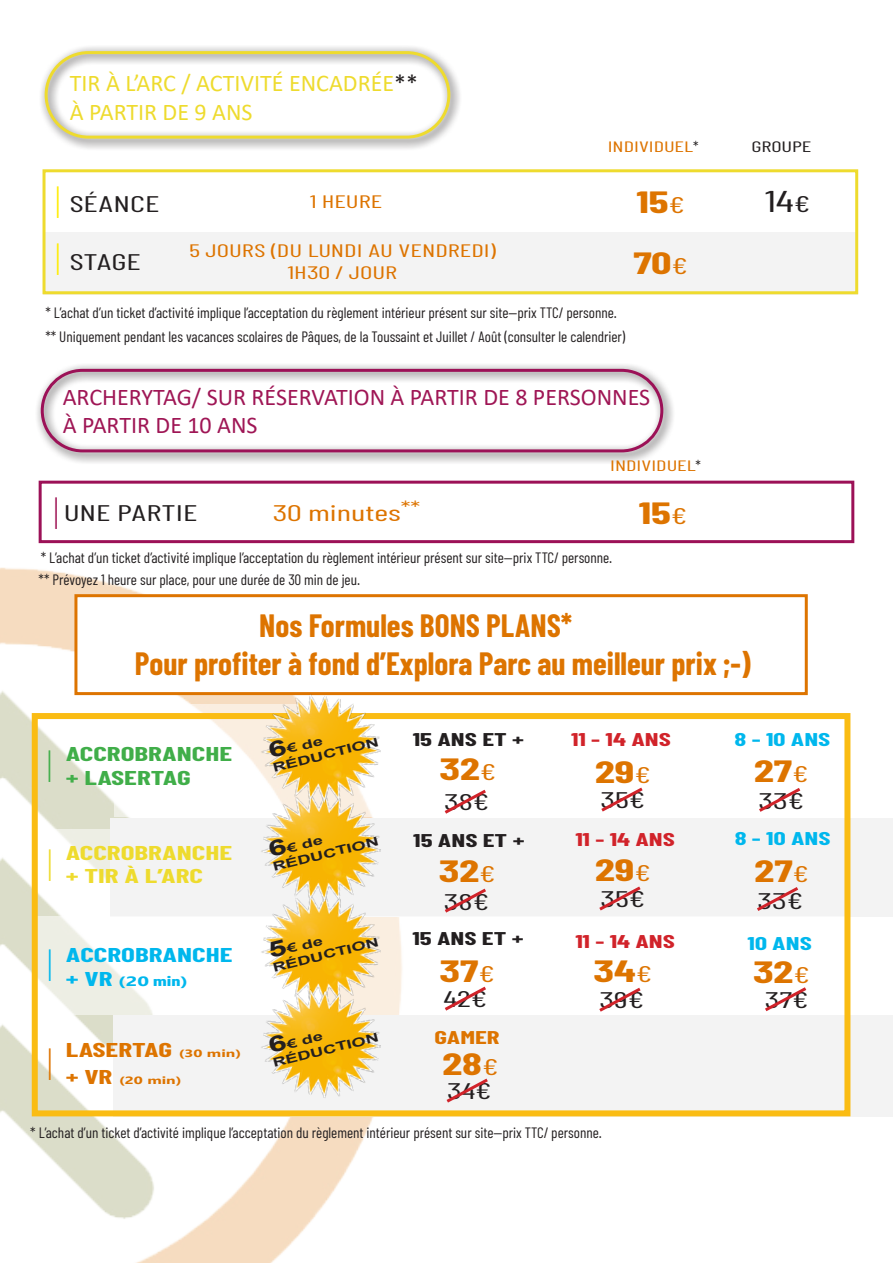
<style>
.page{position:relative;width:893px;height:1263px;background:#fff}
.page>*{position:absolute;margin:0;border:0;box-sizing:border-box;transform-origin:0 0}
.t1{font:45px "Barlow Condensed";color:#ffed00;scale:.5 1}
.t2{font:45px "Barlow Condensed";color:#9f1655;scale:.5 1}
.t3{font:45px "Barlow Condensed";color:#40ae49;scale:.5 1}
.t4{font:45px "Barlow Condensed";color:#eedb2e;scale:.5 1}
.t5{font:45px "Barlow Condensed";color:#00b7ed;scale:.5 1}
.t6{font:45px "Barlow Condensed";color:#dd7400;scale:.5 1}
.t7{font:700 31.5px "Barlow Condensed";color:#dd7400}
.t8{font:700 30px "Barlow Condensed";color:#dd7400;scale:1.5 1}
.t9{font:30px "Barlow Condensed";color:#231f20;scale:1.5 1}
.t10{font:24px "Calibri";color:#9f1655}
.t11{font:24px "Calibri";color:#eedb2e}
.t12{font:22.5px "Barlow Condensed";color:#231f20;scale:1.5 1}
.t13{font:22.5px "Barlow Condensed";color:#dd7400;scale:1.5 1}
.t14{font:700 19.5px "Barlow Condensed";color:#eedb2e;scale:1.5 1}
.t15{font:700 19.5px "Barlow Condensed";color:#40ae49;scale:1.5 1}
.t16{font:700 19.5px "Barlow Condensed";letter-spacing:-.005em;color:#dd7400;scale:1.5 1}
.t17{font:700 19.5px "Barlow Condensed";color:#00b7ed;scale:1.5 1}
.t18{font:18px "Barlow Condensed";color:#dd7400;scale:1.5 1}
.t19{font:700 18px "Barlow Condensed";color:#d1232a;scale:1.5 1}
.t20{font:700 18px "Barlow Condensed";color:#231f20;scale:1.5 1}
.t21{font:700 18px "Barlow Condensed";color:#00b7ed;scale:1.5 1}
.t22{font:700 18px "Barlow Condensed";color:#dd7400;scale:1.5 1}
.t23{font:15px "Barlow Condensed";color:#231f20}
.t24{font:15px "Barlow Condensed";color:#dd7400;scale:1.5 1}
.t25{font:15px "Barlow Condensed";color:#231f20;scale:1.5 1}
.t26{font:700 13.5px "Nirmala UI";color:#00b7ed;scale:1.5 1}
.t27{font:700 12.15px "Arial";color:#231f20;scale:1.5 1}
.t28{font:700 10.5px "Nirmala UI";color:#dd7400;scale:1.5 1}
.s1{color:#231f20}
.s2{font-weight:400;font-size:22.5px}
.s3{font-size:22.5px}
.s4{font-size:21.6px}
.s5{font-family:"Barlow Condensed";font-size:19.5px}
.s6{font-family:"Barlow Condensed"}
.s7{font-family:"Nirmala UI";font-size:10.5px}
</style>
<div class="page">
<img style="left:0;top:480px;width:489px;height:783px">
<svg style="left:37px;top:365px;width:636px;height:98px"></svg>
<div style="left:41px;top:369px;width:622px;height:83px;border:3px solid #9c1157;border-radius:40px"></div>
<div style="left:39px;top:474px;width:815px;height:63px;background:#fff"></div>
<div style="left:39px;top:481px;width:815px;height:62px;border:3px solid #9c1157"></div>
<svg style="left:41px;top:47px;width:419px;height:102px"></svg>
<div style="left:45px;top:51px;width:405px;height:88px;border:3px solid #eedb2e;border-radius:42px"></div>
<div style="left:43px;top:232px;width:815px;height:62px;background:#f3f3f3"></div>
<div style="left:43px;top:169px;width:815px;height:125px;border:3px solid #eedb2e"></div>
<div style="left:74px;top:594px;width:734px;height:101px;background:#fff;border:3px solid #dd7400"></div>
<div style="left:113px;top:1015px;width:780px;height:101px;background:#f3f3f3"></div>
<div style="left:114px;top:704px;width:779px;height:113px;background:#fff"></div>
<svg style="left:39px;top:829px;width:72px;height:63px"></svg>
<div style="left:111px;top:819px;width:782px;height:98px;background:#f3f3f3"></div>
<div style="left:33px;top:916px;width:815px;height:99px;background:#fff"></div>
<div style="left:32px;top:713px;width:818px;height:403px;border:6px solid #fabc13"></div>
<img style="left:261px;top:911px;width:128px;height:70px">
<svg style="left:445px;top:888px;width:41px;height:25px"></svg>
<svg style="left:757px;top:887px;width:42px;height:24px"></svg>
<svg style="left:444px;top:789px;width:42px;height:25px"></svg>
<svg style="left:759px;top:788px;width:42px;height:24px"></svg>
<svg style="left:601px;top:787px;width:42px;height:25px"></svg>
<svg style="left:445px;top:986px;width:41px;height:25px"></svg>
<svg style="left:599px;top:987px;width:42px;height:25px"></svg>
<svg style="left:765px;top:987px;width:42px;height:25px"></svg>
<svg style="left:446px;top:1078px;width:42px;height:25px"></svg>
<svg style="left:599px;top:886px;width:42px;height:25px"></svg>
<img style="left:254px;top:811px;width:135px;height:100px">
<img style="left:254px;top:691px;width:135px;height:120px">
<img style="left:261px;top:981px;width:128px;height:117px">
<p class="t11" style="left:70px;top:67px;width:350px">TIR À L’ARC / ACTIVITÉ ENCADRÉE<span class="s1">**</span></p>
<p class="t11" style="left:70px;top:95px;width:184px">À PARTIR DE 9 ANS</p>
<p class="t24" style="left:608px;top:138px;width:62px">INDIVIDUEL<span class="s1">*</span></p>
<p class="t25" style="left:751px;top:138px;width:42px">GROUPE</p>
<p class="t1" style="left:56px;top:173px;width:11px">I</p>
<p class="t12" style="left:69px;top:190px;width:62px">SÉANCE</p>
<p class="t8" style="left:636px;top:184px;width:34px">15<span class="s2">€</span></p>
<p class="t9" style="left:765px;top:182px;width:32px">14<span class="s3">€</span></p>
<p class="t18" style="left:310px;top:190px;width:50px">1 HEURE</p>
<p class="t18" style="left:189px;top:239px;width:206px">5 JOURS (DU LUNDI AU VENDREDI)</p>
<p class="t18" style="left:288px;top:261px;width:75px">1H30 / JOUR</p>
<p class="t1" style="left:56px;top:231px;width:11px">I</p>
<p class="t12" style="left:69px;top:248px;width:49px">STAGE</p>
<p class="t8" style="left:633px;top:244px;width:38px">70<span class="s2">€</span></p>
<p class="t23" style="left:45px;top:304px;width:573px">* L’achat d’un ticket d’activité implique l’acceptation du règlement intérieur présent sur site—prix TTC/ personne.</p>
<p class="t23" style="left:45px;top:328px;width:581px">** Uniquement pendant les vacances scolaires de Pâques, de la Toussaint et Juillet / Août (consulter le calendrier)</p>
<p class="t10" style="left:63px;top:380px;width:589px">ARCHERYTAG/ SUR RÉSERVATION À PARTIR DE 8 PERSONNES</p>
<p class="t10" style="left:63px;top:409px;width:196px">À PARTIR DE 10 ANS</p>
<p class="t24" style="left:610px;top:456px;width:62px">INDIVIDUEL<span class="s1">*</span></p>
<p class="t2" style="left:54px;top:485px;width:11px">I</p>
<p class="t12" style="left:64px;top:499px;width:91px">UNE PARTIE</p>
<p class="t8" style="left:639px;top:494px;width:34px">15<span class="s2">€</span></p>
<p class="t13" style="left:273px;top:499px;width:100px">30 minutes<sup>**</sup></p>
<p class="t23" style="left:41px;top:549px;width:573px">* L’achat d’un ticket d’activité implique l’acceptation du règlement intérieur présent sur site—prix TTC/ personne.</p>
<p class="t23" style="left:39px;top:570px;width:323px">** Prévoyez 1 heure sur place, pour une durée de 30 min de jeu.</p>
<p class="t7" style="left:259px;top:606px;width:315px">Nos Formules BONS PLANS*</p>
<p class="t7" style="left:135px;top:644px;width:617px">Pour profiter à fond d’Explora Parc au meilleur prix ;-)</p>
<p class="t20" style="left:413px;top:728px;width:76px">15 ANS ET +</p>
<p class="t27" style="left:271px;top:759px;width:74px;rotate:-14deg">RÉDUCTION</p>
<p class="t27" style="left:267px;top:745px;width:38px;rotate:-14deg"><span class="s4">6</span>€ de</p>
<p class="t15" style="left:66px;top:742px;width:112px">ACCROBRANCHE</p>
<p class="t15" style="left:66px;top:766px;width:85px">+ LASERTAG</p>
<p class="t3" style="left:47px;top:738px;width:11px">I</p>
<p class="t8" style="left:440px;top:751px;width:39px">32<span class="s2">€</span></p>
<p class="t19" style="left:571px;top:728px;width:68px">11 - 14 ANS</p>
<p class="t8" style="left:595px;top:753px;width:39px">29<span class="s2">€</span></p>
<p class="t21" style="left:735px;top:728px;width:65px">8-10ANS</p>
<p class="t8" style="left:754px;top:752px;width:38px">27<span class="s2">€</span></p>
<p class="t4" style="left:47px;top:837px;width:11px">I</p>
<p class="t14" style="left:66px;top:841px;width:112px">ACCROBRANCHE</p>
<p class="t14" style="left:66px;top:864px;width:93px">+ TIR À L’ARC</p>
<p class="t5" style="left:47px;top:937px;width:11px">I</p>
<p class="t17" style="left:66px;top:943px;width:113px">ACCROBRANCHE</p>
<p class="t26" style="left:66px;top:969px;width:83px"><span class="s5">+ VR</span> (20 <span class="s6">min</span>)</p>
<p class="t12" style="left:444px;top:788px;width:32px">38€</p>
<p class="t12" style="left:600px;top:786px;width:31px">35€</p>
<p class="t12" style="left:758px;top:787px;width:32px">33€</p>
<p class="t27" style="left:271px;top:859px;width:74px;rotate:-14deg">RÉDUCTION</p>
<p class="t27" style="left:267px;top:844px;width:38px;rotate:-14deg"><span class="s4">6</span>€ de</p>
<p class="t20" style="left:413px;top:829px;width:76px">15 ANS ET +</p>
<p class="t8" style="left:439px;top:853px;width:39px">32<span class="s2">€</span></p>
<p class="t19" style="left:575px;top:829px;width:68px">11 - 14 ANS</p>
<p class="t21" style="left:735px;top:827px;width:65px">8-10ANS</p>
<p class="t8" style="left:595px;top:851px;width:39px">29<span class="s2">€</span></p>
<p class="t8" style="left:755px;top:852px;width:38px">27<span class="s2">€</span></p>
<p class="t12" style="left:444px;top:888px;width:32px">38€</p>
<p class="t12" style="left:600px;top:884px;width:31px">35€</p>
<p class="t12" style="left:757px;top:887px;width:32px">33€</p>
<p class="t27" style="left:271px;top:959px;width:74px;rotate:-14deg">RÉDUCTION</p>
<p class="t27" style="left:267px;top:945px;width:38px;rotate:-14deg"><span class="s4">5</span>€ de</p>
<p class="t20" style="left:412px;top:927px;width:76px">15 ANS ET +</p>
<p class="t8" style="left:439px;top:952px;width:38px">37<span class="s2">€</span></p>
<p class="t19" style="left:575px;top:930px;width:68px">11 - 14 ANS</p>
<p class="t8" style="left:594px;top:952px;width:41px">34<span class="s2">€</span></p>
<p class="t21" style="left:748px;top:932px;width:44px">10 ANS</p>
<p class="t8" style="left:753px;top:953px;width:39px">32<span class="s2">€</span></p>
<p class="t12" style="left:444px;top:985px;width:31px">42€</p>
<p class="t12" style="left:599px;top:986px;width:31px">39€</p>
<p class="t12" style="left:765px;top:985px;width:30px">37€</p>
<p class="t22" style="left:435px;top:1027px;width:45px">GAMER</p>
<p class="t12" style="left:447px;top:1077px;width:31px">34€</p>
<p class="t27" style="left:271px;top:1055px;width:74px;rotate:-14deg">RÉDUCTION</p>
<p class="t27" style="left:267px;top:1040px;width:38px;rotate:-14deg"><span class="s4">6</span>€ de</p>
<p class="t16" style="left:66px;top:1038px;width:118px">LASERTAG <span class="s7">(30 min)</span></p>
<p class="t28" style="left:66px;top:1072px;width:79px"><span class="s5">+ VR</span> (20 min)</p>
<p class="t6" style="left:47px;top:1035px;width:11px">I</p>
<p class="t8" style="left:442px;top:1046px;width:39px">28<span class="s2">€</span></p>
<p class="t23" style="left:30px;top:1123px;width:573px">* L’achat d’un ticket d’activité implique l’acceptation du règlement intérieur présent sur site—prix TTC/ personne.</p>
</div>
